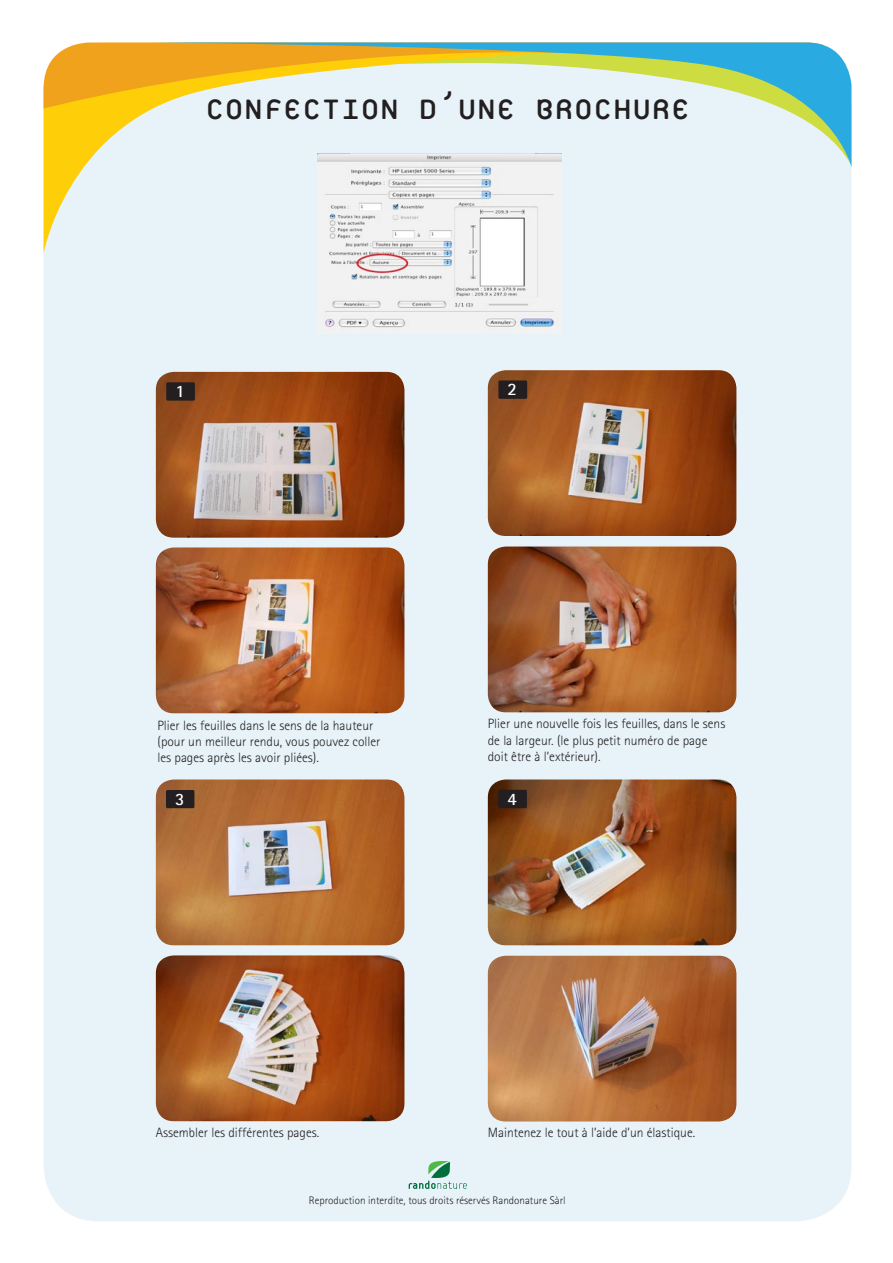
<style>
.page{position:relative;width:893px;height:1263px;background:#fff}
.page>*{position:absolute;margin:0;border:0;box-sizing:border-box;transform-origin:0 0}
.t1{font:42px "Platelet";color:#231f20}
.t2{font:700 17.55px "Rotis Sans Serif";color:#fff}
.t3{font:700 17.4px "Rotis Sans Serif";color:#fff}
.t4{font:300 13.5px "Rotis Sans Serif";color:#231f20}
.t5{font:300 10.95px "Rotis Sans Serif";color:#231f20}
</style>
<div class="page">
<div style="left:44px;top:53px;width:807px;height:1168px;background:#e7f3f9;border-radius:55px"></div>
<svg style="left:44px;top:109px;width:108px;height:142px"></svg>
<svg style="left:44px;top:42px;width:770px;height:67px;fill:#f0a21d"></svg>
<svg style="left:152px;top:43px;width:699px;height:122px"></svg>
<img style="left:317px;top:153px;width:244px;height:179px">
<svg style="left:409px;top:1161px;width:58px;height:28px"></svg>
<img style="left:156px;top:372px;width:248px;height:166px;border-radius:18px">
<img style="left:156px;top:547px;width:248px;height:166px;border-radius:18px">
<div style="left:166px;top:382px;width:29px;height:19px;background:#231f20;border-radius:2px"></div>
<img style="left:488px;top:370px;width:248px;height:166px;border-radius:18px">
<img style="left:488px;top:546px;width:248px;height:166px;border-radius:18px">
<div style="left:498px;top:380px;width:29px;height:19px;background:#231f20;border-radius:2px"></div>
<img style="left:156px;top:779px;width:248px;height:166px;border-radius:18px">
<img style="left:156px;top:955px;width:248px;height:166px;border-radius:18px">
<div style="left:166px;top:790px;width:28px;height:18px;background:#231f20"></div>
<img style="left:488px;top:779px;width:248px;height:166px;border-radius:18px">
<img style="left:488px;top:956px;width:248px;height:165px;border-radius:18px">
<div style="left:498px;top:790px;width:29px;height:18px;background:#231f20;border-radius:2px"></div>
<p class="t1" style="left:205px;top:90px;width:487px">CONFECTION D’UNE BROCHURE</p>
<p class="t2" style="left:175px;top:380px;width:11px">1</p>
<p class="t2" style="left:508px;top:378px;width:11px">2</p>
<p class="t4" style="left:157px;top:717px;width:217px">Plier les feuilles dans le sens de la hauteur</p>
<p class="t4" style="left:157px;top:734px;width:224px">(pour un meilleur rendu, vous pouvez coller</p>
<p class="t4" style="left:157px;top:750px;width:163px">les pages après les avoir pliées).</p>
<p class="t3" style="left:175px;top:788px;width:11px">3</p>
<p class="t4" style="left:488px;top:716px;width:239px">Plier une nouvelle fois les feuilles, dans le sens</p>
<p class="t4" style="left:488px;top:732px;width:221px">de la largeur. (le plus petit numéro de page</p>
<p class="t4" style="left:488px;top:749px;width:114px">doit être à l’extérieur).</p>
<p class="t2" style="left:507px;top:788px;width:11px">4</p>
<p class="t4" style="left:156px;top:1125px;width:165px">Assembler les différentes pages.</p>
<p class="t4" style="left:488px;top:1125px;width:209px">Maintenez le tout à l’aide d’un élastique.</p>
<p class="t5" style="left:309px;top:1194px;width:258px">Reproduction interdite, tous droits réservés Randonature Sàrl</p>
</div>
